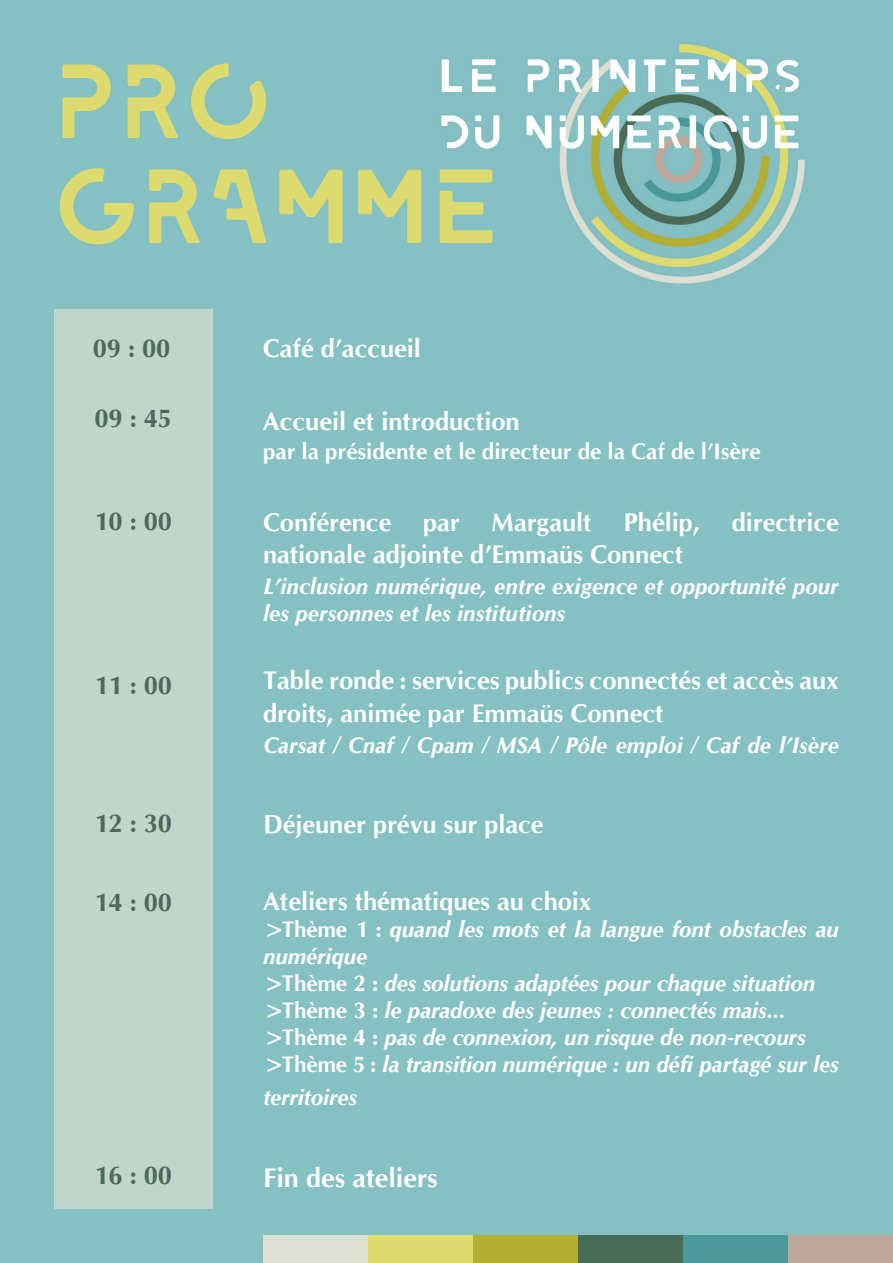
<style>
.page{position:relative;width:893px;height:1263px;background:#85c0c2}
.page>*{position:absolute;margin:0;border:0;box-sizing:border-box;transform-origin:0 0}
.t1{font:105px/105px "LEIXO DEMO";color:#dddb70}
.t2{font:700 27px "CG Omega";color:#fff}
.t3{font:700 25.5px/32.4px "CG Omega";color:#fff}
.t4{font:700 25.5px "CG Omega";color:#4b6b57}
.t5{font:italic 700 22.5px/27px "CG Omega";letter-spacing:-.005em;color:#fff}
.t6{font:700 22.5px "CG Omega";color:#fff}
.s1{font-style:normal}
</style>
<div class="page">
<img style="left:441px;top:44px;width:364px;height:240px">
<div style="left:54px;top:310px;width:159px;height:899px;background:#c1d5cc"></div>
<div style="left:263px;top:1235px;width:105px;height:28px;background:#dcdfd1"></div>
<div style="left:368px;top:1235px;width:105px;height:28px;background:#dddb70"></div>
<div style="left:473px;top:1235px;width:105px;height:28px;background:#b2af34"></div>
<div style="left:578px;top:1235px;width:105px;height:28px;background:#4a6b57"></div>
<div style="left:683px;top:1235px;width:105px;height:28px;background:#4b979a"></div>
<div style="left:788px;top:1235px;width:105px;height:28px;background:#bca99b"></div>
<h1 class="t1" style="left:54px;top:50px;width:448px">PRO<br>GRAMME</h1>
<p class="t4" style="left:93px;top:332px;width:79px">09 : 00</p>
<p class="t3" style="left:263px;top:332px;width:159px">Café d’accueil</p>
<p class="t4" style="left:94px;top:402px;width:79px">09 : 45</p>
<p class="t3" style="left:263px;top:405px;width:258px">Accueil et introduction</p>
<p class="t6" style="left:263px;top:437px;width:499px">par la présidente et le directeur de la Caf de l’Isère</p>
<p class="t4" style="left:94px;top:506px;width:79px">10 : 00</p>
<p class="t3" style="left:263px;top:506px;width:577px">Conférence par Margault Phélip, directrice nationale adjointe d’Emmaüs Connect</p>
<p class="t5" style="left:263px;top:573px;width:577px">L’inclusion numérique, entre exigence et opportunité pour les personnes et les institutions</p>
<p class="t4" style="left:94px;top:669px;width:79px">11 : 00</p>
<p class="t3" style="left:263px;top:664px;width:577px">Table ronde : services publics connectés et accès aux droits, animée par Emmaüs Connect</p>
<p class="t5" style="left:263px;top:732px;width:577px">Carsat / Cnaf / Cpam / MSA / Pôle emploi / Caf de l’Isère</p>
<p class="t4" style="left:94px;top:807px;width:79px">12 : 30</p>
<p class="t3" style="left:263px;top:808px;width:282px">Déjeuner prévu sur place</p>
<p class="t4" style="left:94px;top:886px;width:79px">14 : 00</p>
<p class="t3" style="left:263px;top:885px;width:330px">Ateliers thématiques au choix</p>
<p class="t5" style="left:263px;top:916px;width:577px"><span class="s1">&gt;Thème 1 :</span> quand les mots et la langue font obstacles au numérique<br><span class="s1">&gt;Thème 2 :</span> des solutions adaptées pour chaque situation <span class="s1">&gt;Thème 3 :</span> le paradoxe des jeunes : connectés mais... <span class="s1">&gt;Thème 4 :</span> pas de connexion, un risque de non-recours <span class="s1">&gt;Thème 5 :</span> la transition numérique : un défi partagé sur les</p>
<p class="t5" style="left:263px;top:1084px;width:96px">territoires</p>
<p class="t4" style="left:94px;top:1159px;width:79px">16 : 00</p>
<p class="t2" style="left:263px;top:1160px;width:176px">Fin des ateliers</p>
</div>
